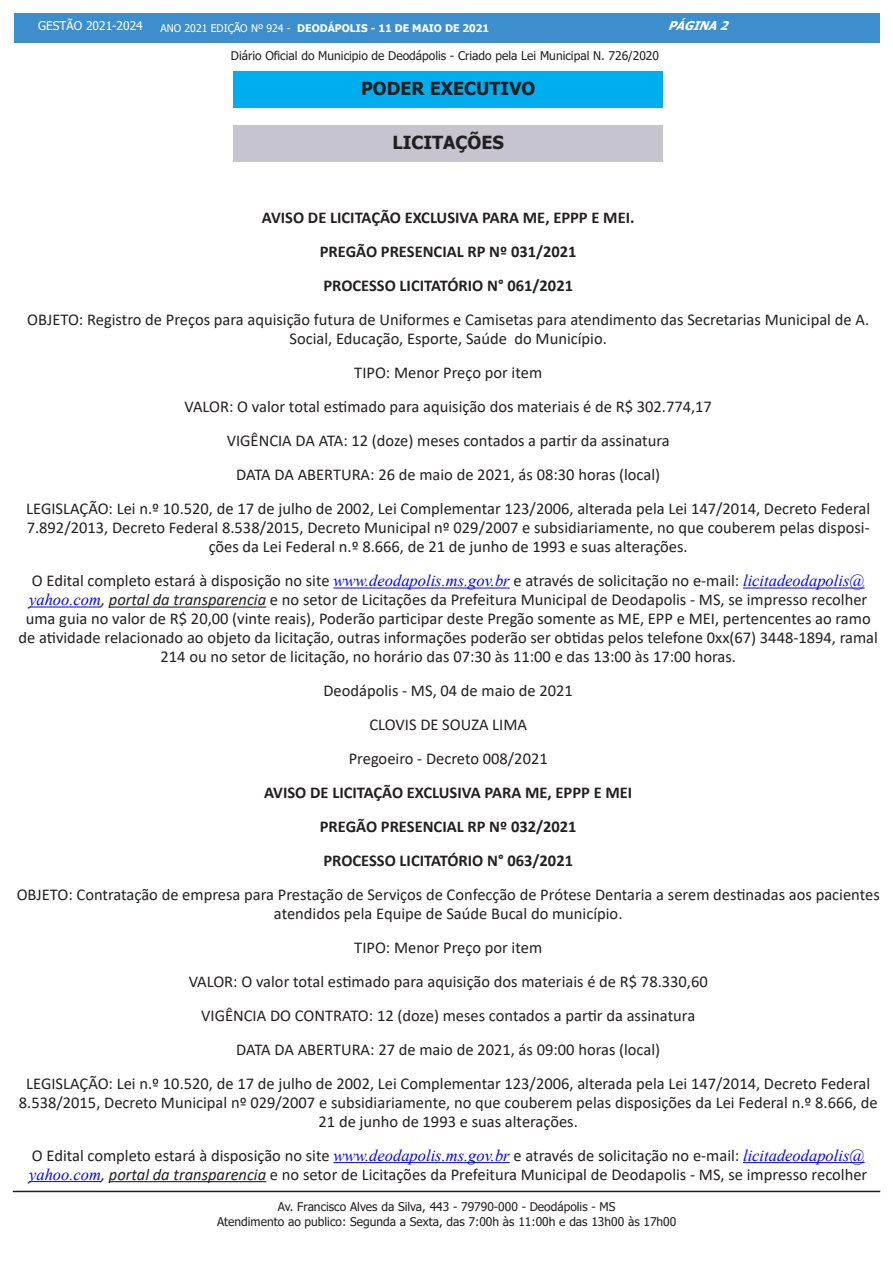
<style>
.page{position:relative;width:893px;height:1263px;background:#fff}
.page>*{position:absolute;margin:0;border:0;box-sizing:border-box;transform-origin:0 0}
.t1{font:700 18px "Tahoma";color:#231f20}
.t2{font:16.5px/19px "Calibri";color:#231f20;text-align:center}
.t3{font:700 16.5px "Calibri";color:#231f20}
.t4{font:12px/14.4px "Tahoma";color:#231f20;text-align:center}
.t5{font:12px "Tahoma";color:#fff}
.t6{font:italic 700 12px "Tahoma";color:#fff}
.t7{font:700 10.5px "Tahoma";color:#fff}
.s1{font-weight:400}
.s2{font-family:"Times New Roman";font-style:italic;color:#00f}
.s3{font-style:italic}
</style>
<div class="page">
<div style="left:14px;top:14px;width:865px;height:29px;background:#3c8ecc"></div>
<hr style="left:13px;top:1191px;width:867px;height:1px;background:#231f20">
<hr style="left:333px;top:588px;width:177px;height:1px;background:#00f">
<hr style="left:743px;top:588px;width:122px;height:1px;background:#00f">
<hr style="left:29px;top:607px;width:72px;height:1px;background:#00f">
<hr style="left:109px;top:606px;width:157px;height:2px;background:#231f20">
<hr style="left:333px;top:1162px;width:177px;height:1px;background:#00f">
<hr style="left:743px;top:1162px;width:122px;height:1px;background:#00f">
<hr style="left:29px;top:1181px;width:72px;height:1px;background:#00f">
<hr style="left:109px;top:1181px;width:157px;height:1px;background:#231f20">
<div style="left:233px;top:72px;width:430px;height:36px;background:#00aeef"></div>
<div style="left:233px;top:126px;width:430px;height:36px;background:#c6c4cf"></div>
<p class="t5" style="left:38px;top:18px;width:106px">GESTÃO 2021-2024</p>
<p class="t7" style="left:161px;top:21px;width:330px"><span class="s1">ANO 2021 EDIÇÃO Nº 924 -</span> DEODÁPOLIS - 11 DE MAIO DE 2021</p>
<p class="t6" style="left:668px;top:17px;width:68px">PÁGINA2</p>
<p class="t4" style="left:231px;top:49px;width:430px">Diário Oficial do Municipio de Deodápolis - Criado pela Lei Municipal N. 726/2020</p>
<p class="t1" style="left:361px;top:76px;width:176px">PODER EXECUTIVO</p>
<p class="t1" style="left:393px;top:130px;width:113px">LICITAÇÕES</p>
<p class="t3" style="left:262px;top:206px;width:374px">AVISO DE LICITAÇÃO EXCLUSIVA PARA ME, EPPP E MEI.</p>
<p class="t3" style="left:320px;top:240px;width:258px">PREGÃO PRESENCIAL RP Nº 031/2021</p>
<p class="t3" style="left:323px;top:274px;width:251px">PROCESSO LICITATÓRIO N° 061/2021</p>
<p class="t2" style="left:27px;top:310px;width:843px">OBJETO: Registro de Preços para aquisição futura de Uniformes e Camisetas para atendimento das Secretarias Municipal de A.<br>Social, Educação, Esporte, Saúde do Município.</p>
<p class="t2" style="left:354px;top:363px;width:189px">TIPO: Menor Preço por item</p>
<p class="t2" style="left:184px;top:397px;width:529px">VALOR: O valor total estimado para aquisição dos materiais é de R$ 302.774,17</p>
<p class="t2" style="left:227px;top:431px;width:445px">VIGÊNCIA DA ATA: 12 (doze) meses contados a partir da assinatura</p>
<p class="t2" style="left:236px;top:465px;width:425px">DATA DA ABERTURA: 26 de maio de 2021, ás 08:30 horas (local)</p>
<p class="t2" style="left:26px;top:499px;width:845px">LEGISLAÇÃO: Lei n.º 10.520, de 17 de julho de 2002, Lei Complementar 123/2006, alterada pela Lei 147/2014, Decreto Federal<br>7.892/2013, Decreto Federal 8.538/2015, Decreto Municipal nº 029/2007 e subsidiariamente, no que couberem pelas disposi&shy;ções da Lei Federal n.º 8.666, de 21 de junho de 1993 e suas alterações.</p>
<p class="t2" style="left:19px;top:571px;width:861px">O Edital completo estará à disposição no site <span class="s2">www.deodapolis.ms.gov.br</span> e através de solicitação no e-mail: <span class="s2">licitadeodapolis@ yahoo.com</span><span class="s3">, portal da transparencia</span> e no setor de Licitações da Prefeitura Municipal de Deodapolis - MS, se impresso recolher uma guia no valor de R$ 20,00 (vinte reais), Poderão participar deste Pregão somente as ME, EPP e MEI, pertencentes ao ramo de atividade relacionado ao objeto da licitação, outras informações poderão ser obtidas pelos telefone 0xx(67) 3448-1894, ramal 214 ou no setor de licitação, no horário das 07:30 às 11:00 e das 13:00 às 17:00 horas.</p>
<p class="t2" style="left:323px;top:681px;width:251px">Deodápolis - MS, 04 de maio de 2021</p>
<p class="t2" style="left:369px;top:715px;width:159px">CLOVIS DE SOUZA LIMA</p>
<p class="t2" style="left:349px;top:749px;width:201px">Pregoeiro - Decreto 008/2021</p>
<p class="t3" style="left:264px;top:781px;width:370px">AVISO DE LICITAÇÃO EXCLUSIVA PARA ME, EPPP E MEI</p>
<p class="t3" style="left:320px;top:815px;width:258px">PREGÃO PRESENCIAL RP Nº 032/2021</p>
<p class="t3" style="left:323px;top:849px;width:251px">PROCESSO LICITATÓRIO N° 063/2021</p>
<p class="t2" style="left:17px;top:884px;width:865px">OBJETO: Contratação de empresa para Prestação de Serviços de Confecção de Prótese Dentaria a serem destinadas aos pacientes atendidos pela Equipe de Saúde Bucal do município.</p>
<p class="t2" style="left:354px;top:937px;width:189px">TIPO: Menor Preço por item</p>
<p class="t2" style="left:189px;top:971px;width:521px">VALOR: O valor total estimado para aquisição dos materiais é de R$ 78.330,60</p>
<p class="t2" style="left:201px;top:1005px;width:496px">VIGÊNCIA DO CONTRATO: 12 (doze) meses contados a partir da assinatura</p>
<p class="t2" style="left:236px;top:1039px;width:425px">DATA DA ABERTURA: 27 de maio de 2021, ás 09:00 horas (local)</p>
<p class="t2" style="left:19px;top:1073px;width:860px">LEGISLAÇÃO: Lei n.º 10.520, de 17 de julho de 2002, Lei Complementar 123/2006, alterada pela Lei 147/2014, Decreto Federal<br>8.538/2015, Decreto Municipal nº 029/2007 e subsidiariamente, no que couberem pelas disposições da Lei Federal n.º 8.666, de<br>21 de junho de 1993 e suas alterações.</p>
<p class="t2" style="left:29px;top:1145px;width:840px;text-align:left">O Edital completo estará à disposição no site <span class="s2">www.deodapolis.ms.gov.br</span> e através de solicitação no e-mail: <span class="s2">licitadeodapolis@ yahoo.com</span><span class="s3">, portal da transparencia</span> e no setor de Licitações da Prefeitura Municipal de Deodapolis - MS, se impresso recolher</p>
<p class="t4" style="left:217px;top:1200px;width:461px">Av. Francisco Alves da Silva, 443 - 79790-000 - Deodápolis - MS<br>Atendimento ao publico: Segunda a Sexta, das 7:00h às 11:00h e das 13h00 às 17h00</p>
</div>
